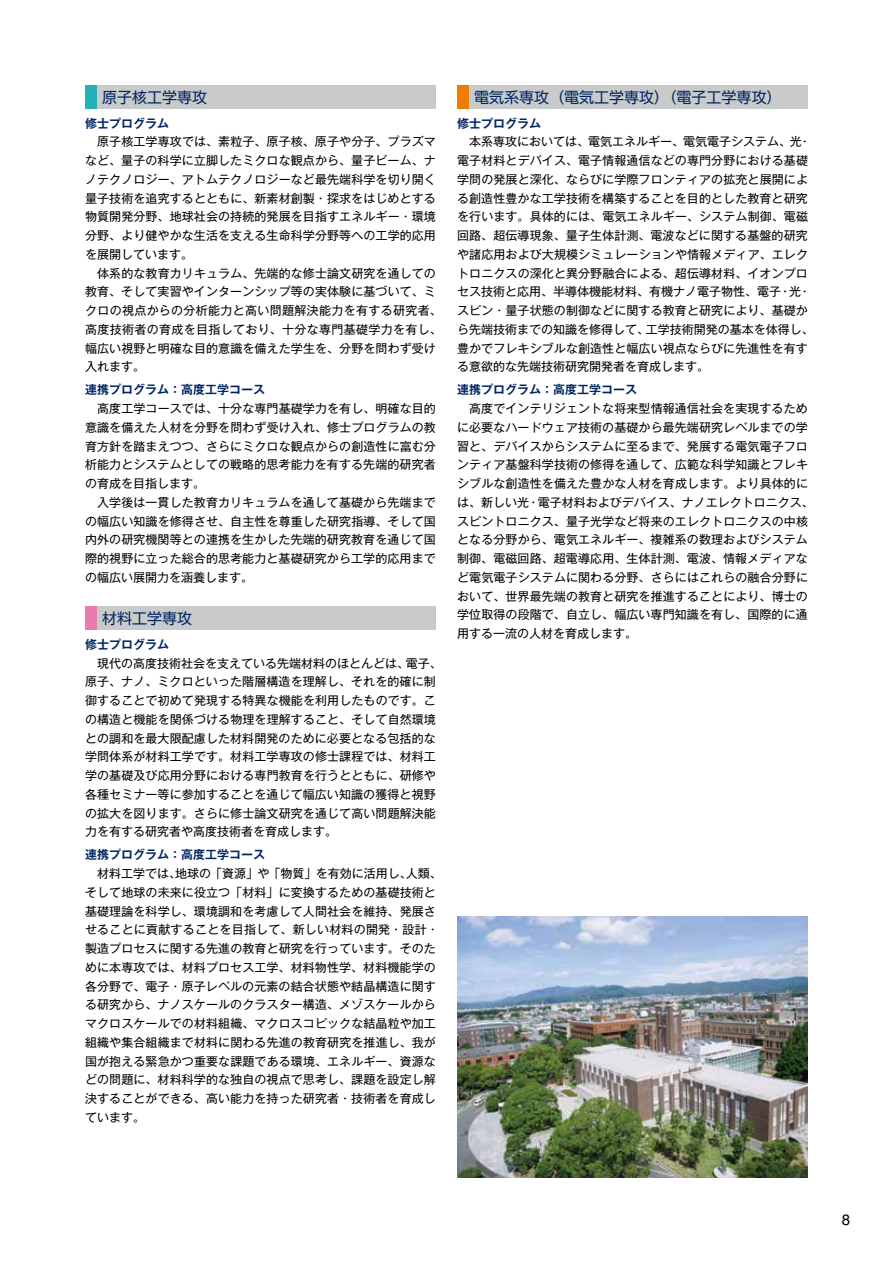
<style>
.page{position:relative;width:893px;height:1263px;background:#fff}
.page>*{position:absolute;margin:0;border:0;box-sizing:border-box;transform-origin:0 0}
.t1{font:15px "UD Shin Go Pro";color:#002763}
.t2{font:15px "Helvetica";color:#000}
.t3{font:12px/18.8px "Gothic MB101 Pr 6 N";letter-spacing:.01em;color:#000}
.t4{font:700 12px "Gothic MB101 Pr 6 N De";color:#002763}
</style>
<div class="page">
<div style="left:85px;top:85px;width:13px;height:24px;background:#24b2b7"></div>
<div style="left:98px;top:85px;width:338px;height:24px;background:#c9caca"></div>
<div style="left:85px;top:606px;width:13px;height:24px;background:#ec7aac"></div>
<div style="left:98px;top:606px;width:338px;height:24px;background:#c9caca"></div>
<div style="left:457px;top:85px;width:13px;height:24px;background:#ef7c00"></div>
<div style="left:470px;top:85px;width:338px;height:24px;background:#c9caca"></div>
<img style="left:457px;top:916px;width:351px;height:262px">
<p class="t1" style="left:102px;top:85px;width:106px">原子核工学専攻</p>
<p class="t4" style="left:85px;top:113px;width:85px">修士プログラム</p>
<p class="t3" style="left:85px;top:132px;width:358px">　原子核工学専攻では、素粒子、原子核、原子や分子、プラズマなど、量子の科学に立脚したミクロな観点から、量子ビーム、ナノテクノロジー、アトムテクノロジーなど最先端科学を切り開く量子技術を追究するとともに、新素材創製・探求をはじめとする物質開発分野、地球社会の持続的発展を目指すエネルギー・環境分野、より健やかな生活を支える生命科学分野等への工学的応用を展開しています。<br>　体系的な教育カリキュラム、先端的な修士論文研究を通しての教育、そして実習やインターンシップ等の実体験に基づいて、ミクロの視点からの分析能力と高い問題解決能力を有する研究者、高度技術者の育成を目指しており、十分な専門基礎学力を有し、幅広い視野と明確な目的意識を備えた学生を、分野を問わず受け入れます。</p>
<p class="t4" style="left:85px;top:380px;width:181px">連携プログラム：高度工学コース</p>
<p class="t3" style="left:85px;top:398px;width:352px">　高度工学コースでは、十分な専門基礎学力を有し、明確な目的意識を備えた人材を分野を問わず受け入れ、修士プログラムの教育方針を踏まえつつ、さらにミクロな観点からの創造性に富む分析能力とシステムとしての戦略的思考能力を有する先端的研究者の育成を目指します。<br>　入学後は一貫した教育カリキュラムを通して基礎から先端までの幅広い知識を修得させ、自主性を尊重した研究指導、そして国内外の研究機関等との連携を生かした先端的研究教育を通じて国際的視野に立った総合的思考能力と基礎研究から工学的応用までの幅広い展開力を涵養します。</p>
<p class="t1" style="left:102px;top:606px;width:91px">材料工学専攻</p>
<p class="t4" style="left:85px;top:634px;width:85px">修士プログラム</p>
<p class="t3" style="left:85px;top:653px;width:358px">　現代の高度技術社会を支えている先端材料のほとんどは、電子、原子、ナノ、ミクロといった階層構造を理解し、それを的確に制御することで初めて発現する特異な機能を利用したものです。この構造と機能を関係づける物理を理解すること、そして自然環境との調和を最大限配慮した材料開発のために必要となる包括的な学問体系が材料工学です。材料工学専攻の修士課程では、材料工学の基礎及び応用分野における専門教育を行うとともに、研修や各種セミナー等に参加することを通じて幅広い知識の獲得と視野の拡大を図ります。さらに修士論文研究を通じて高い問題解決能力を有する研究者や高度技術者を育成します。</p>
<p class="t4" style="left:85px;top:845px;width:181px">連携プログラム：高度工学コース</p>
<p class="t3" style="left:85px;top:863px;width:358px">　材料工学では、地球の「資源」や「物質」を有効に活用し、人類、そして地球の未来に役立つ「材料」に変換するための基礎技術と基礎理論を科学し、環境調和を考慮して人間社会を維持、発展させることに貢献することを目指して、新しい材料の開発・設計・製造プロセスに関する先進の教育と研究を行っています。そのために本専攻では、材料プロセス工学、材料物性学、材料機能学の各分野で、電子・原子レベルの元素の結合状態や結晶構造に関する研究から、ナノスケールのクラスター構造、メゾスケールからマクロスケールでの材料組織、マクロスコピックな結晶粒や加工組織や集合組織まで材料に関わる先進の教育研究を推進し、我が国が抱える緊急かつ重要な課題である環境、エネルギー、資源などの問題に、材料科学的な独自の視点で思考し、課題を設定し解決することができる、高い能力を持った研究者・技術者を育成しています。</p>
<p class="t1" style="left:474px;top:85px;width:309px">電気系専攻（電気工学専攻）（電子工学専攻）</p>
<p class="t4" style="left:457px;top:113px;width:85px">修士プログラム</p>
<p class="t3" style="left:457px;top:132px;width:358px">　本系専攻においては、電気エネルギー、電気電子システム、光・電子材料とデバイス、電子情報通信などの専門分野における基礎学問の発展と深化、ならびに学際フロンティアの拡充と展開による創造性豊かな工学技術を構築することを目的とした教育と研究を行います。具体的には、電気エネルギー、システム制御、電磁回路、超伝導現象、量子生体計測、電波などに関する基盤的研究や諸応用および大規模シミュレーションや情報メディア、エレクトロニクスの深化と異分野融合による、超伝導材料、イオンプロセス技術と応用、半導体機能材料、有機ナノ電子物性、電子・光・スピン・量子状態の制御などに関する教育と研究により、基礎から先端技術までの知識を修得して、工学技術開発の基本を体得し、豊かでフレキシブルな創造性と幅広い視点ならびに先進性を有する意欲的な先端技術研究開発者を育成します。</p>
<p class="t4" style="left:457px;top:380px;width:181px">連携プログラム：高度工学コース</p>
<p class="t3" style="left:457px;top:398px;width:358px">　高度でインテリジェントな将来型情報通信社会を実現するために必要なハードウェア技術の基礎から最先端研究レベルまでの学習と、デバイスからシステムに至るまで、発展する電気電子フロンティア基盤科学技術の修得を通して、広範な科学知識とフレキシブルな創造性を備えた豊かな人材を育成します。より具体的には、新しい光・電子材料およびデバイス、ナノエレクトロニクス、スピントロニクス、量子光学など将来のエレクトロニクスの中核となる分野から、電気エネルギー、複雑系の数理およびシステム制御、電磁回路、超電導応用、生体計測、電波、情報メディアなど電気電子システムに関わる分野、さらにはこれらの融合分野において、世界最先端の教育と研究を推進することにより、博士の学位取得の段階で、自立し、幅広い専門知識を有し、国際的に通用する一流の人材を育成します。</p>
<p class="t2" style="left:842px;top:1211px;width:10px">8</p>
</div>
